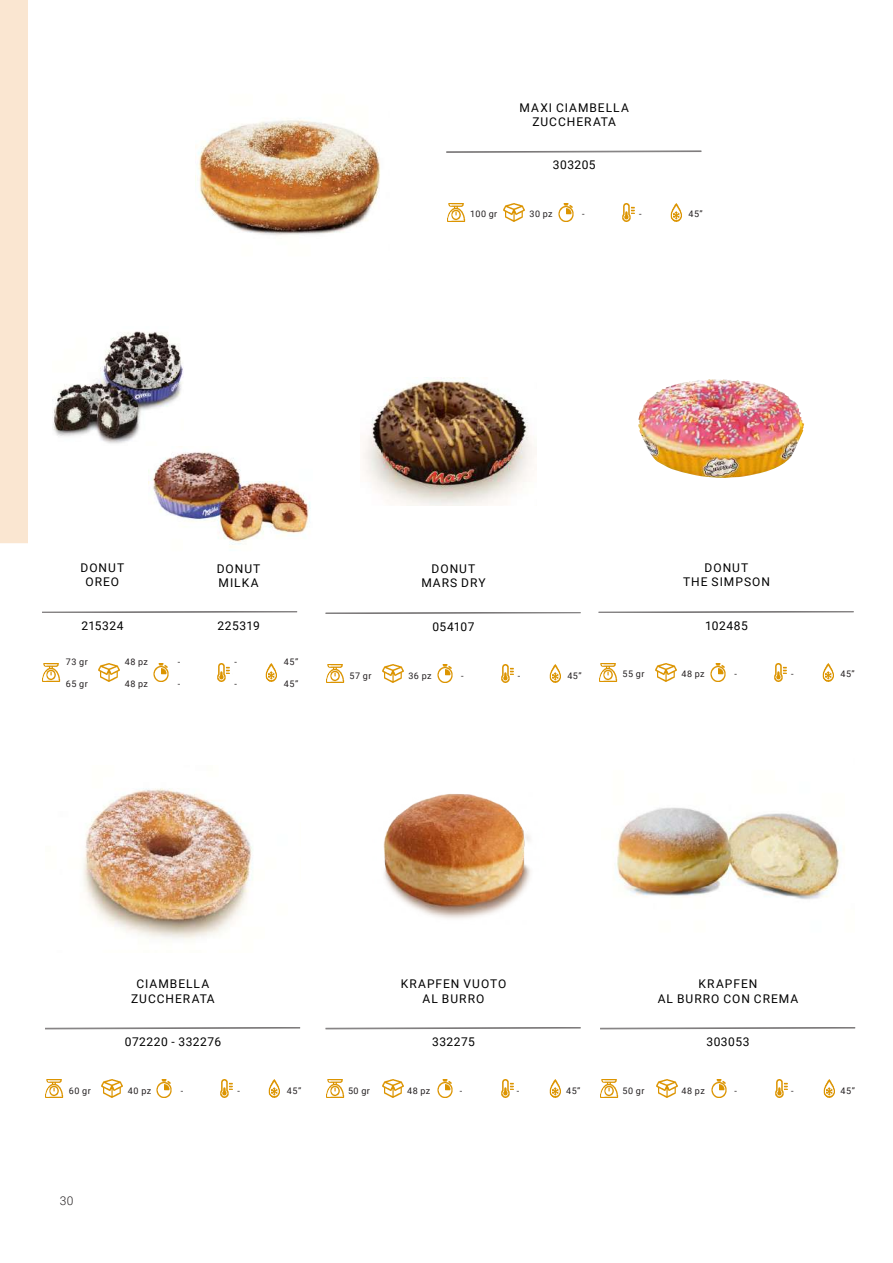
<style>
.page{position:relative;width:893px;height:1263px;background:#fff}
.page>*{position:absolute;margin:0;border:0;box-sizing:border-box;transform-origin:0 0}
.t1{font:12px/14.4px "Roboto";letter-spacing:.08em;color:#000;text-align:center}
.t2{font:12px "Roboto";letter-spacing:.04em;color:#000}
.t3{font:900 12px "Roboto";color:#464748}
.t4{font:300 12px "Roboto";color:#231f20}
.t5{font:9px "Roboto";letter-spacing:.055em;color:#231f20}
</style>
<div class="page">
<img style="left:195px;top:118px;width:185px;height:118px">
<img style="left:83px;top:788px;width:170px;height:151px">
<img style="left:383px;top:794px;width:148px;height:125px">
<img style="left:53px;top:331px;width:130px;height:113px">
<img style="left:43px;top:664px;width:234px;height:17px">
<svg style="left:42px;top:611px;width:255px;height:2px"></svg>
<img style="left:599px;top:664px;width:234px;height:17px">
<svg style="left:598px;top:611px;width:256px;height:2px"></svg>
<img style="left:46px;top:1080px;width:234px;height:18px">
<svg style="left:45px;top:1027px;width:255px;height:2px"></svg>
<img style="left:326px;top:1080px;width:234px;height:18px">
<svg style="left:325px;top:1027px;width:256px;height:2px"></svg>
<img style="left:447px;top:203px;width:234px;height:18px">
<svg style="left:446px;top:151px;width:255px;height:1px"></svg>
<img style="left:638px;top:380px;width:166px;height:98px">
<img style="left:617px;top:807px;width:228px;height:92px">
<img style="left:601px;top:1080px;width:234px;height:18px">
<svg style="left:600px;top:1027px;width:255px;height:2px"></svg>
<img style="left:148px;top:452px;width:163px;height:96px">
<img style="left:326px;top:665px;width:234px;height:17px">
<svg style="left:325px;top:612px;width:256px;height:2px"></svg>
<img style="left:363px;top:377px;width:173px;height:128px">
<p class="t1" style="left:520px;top:100px;width:111px">MAXI CIAMBELLA<br>ZUCCHERATA</p>
<p class="t1" style="left:553px;top:157px;width:44px">303205</p>
<p class="t5" style="left:470px;top:207px;width:29px">100 gr</p>
<p class="t5" style="left:529px;top:207px;width:25px">30 pz</p>
<p class="t5" style="left:582px;top:207px;width:4px">-</p>
<p class="t5" style="left:639px;top:207px;width:4px">-</p>
<p class="t5" style="left:688px;top:207px;width:16px">45”</p>
<p class="t1" style="left:81px;top:560px;width:45px">DONUT<br>OREO</p>
<p class="t1" style="left:81px;top:618px;width:44px">215324</p>
<p class="t1" style="left:217px;top:561px;width:45px;text-align:left">DONUT<br>MILKA</p>
<p class="t1" style="left:218px;top:618px;width:44px">225319</p>
<p class="t5" style="left:66px;top:656px;width:23px">73 gr</p>
<p class="t5" style="left:125px;top:656px;width:25px">48 pz</p>
<p class="t5" style="left:178px;top:656px;width:4px">-</p>
<p class="t5" style="left:235px;top:656px;width:4px">-</p>
<p class="t5" style="left:284px;top:656px;width:16px">45”</p>
<p class="t5" style="left:66px;top:677px;width:23px">65 gr</p>
<p class="t5" style="left:125px;top:677px;width:25px">48 pz</p>
<p class="t5" style="left:178px;top:677px;width:4px">-</p>
<p class="t5" style="left:235px;top:677px;width:4px">-</p>
<p class="t5" style="left:284px;top:677px;width:16px">45”</p>
<p class="t1" style="left:421px;top:561px;width:66px">DONUT<br>MARS DRY</p>
<p class="t1" style="left:432px;top:619px;width:44px">054107</p>
<p class="t5" style="left:349px;top:669px;width:23px">57 gr</p>
<p class="t5" style="left:408px;top:669px;width:25px">36 pz</p>
<p class="t5" style="left:461px;top:669px;width:4px">-</p>
<p class="t5" style="left:518px;top:669px;width:4px">-</p>
<p class="t5" style="left:567px;top:669px;width:16px">45”</p>
<p class="t1" style="left:683px;top:560px;width:88px">DONUT<br>THE SIMPSON</p>
<p class="t1" style="left:705px;top:618px;width:44px">102485</p>
<p class="t5" style="left:622px;top:668px;width:23px">55 gr</p>
<p class="t5" style="left:681px;top:668px;width:25px">48 pz</p>
<p class="t5" style="left:734px;top:668px;width:4px">-</p>
<p class="t5" style="left:791px;top:668px;width:4px">-</p>
<p class="t5" style="left:840px;top:668px;width:16px">45”</p>
<p class="t1" style="left:131px;top:976px;width:85px">CIAMBELLA<br>ZUCCHERATA</p>
<p class="t2" style="left:125px;top:1033px;width:98px">072220 - 332276</p>
<p class="t1" style="left:401px;top:976px;width:107px">KRAPFEN VUOTO<br>AL BURRO</p>
<p class="t1" style="left:432px;top:1034px;width:44px">332275</p>
<p class="t1" style="left:658px;top:976px;width:142px">KRAPFEN<br>AL BURRO CON CREMA</p>
<p class="t1" style="left:706px;top:1034px;width:45px">303053</p>
<p class="t5" style="left:69px;top:1084px;width:23px">60 gr</p>
<p class="t5" style="left:128px;top:1084px;width:25px">40 pz</p>
<p class="t5" style="left:181px;top:1084px;width:4px">-</p>
<p class="t5" style="left:238px;top:1084px;width:4px">-</p>
<p class="t5" style="left:287px;top:1084px;width:16px">45”</p>
<p class="t5" style="left:348px;top:1084px;width:23px">50 gr</p>
<p class="t5" style="left:407px;top:1084px;width:25px">48 pz</p>
<p class="t5" style="left:460px;top:1084px;width:4px">-</p>
<p class="t5" style="left:517px;top:1084px;width:4px">-</p>
<p class="t5" style="left:566px;top:1084px;width:16px">45”</p>
<p class="t3" style="left:59px;top:1190px;width:16px">30</p>
<p class="t4" style="left:60px;top:1192px;width:15px">30</p>
<p class="t5" style="left:622px;top:1084px;width:23px">50 gr</p>
<p class="t5" style="left:681px;top:1084px;width:25px">48 pz</p>
<p class="t5" style="left:734px;top:1084px;width:4px">-</p>
<p class="t5" style="left:791px;top:1084px;width:4px">-</p>
<p class="t5" style="left:841px;top:1084px;width:16px">45”</p>
</div>
